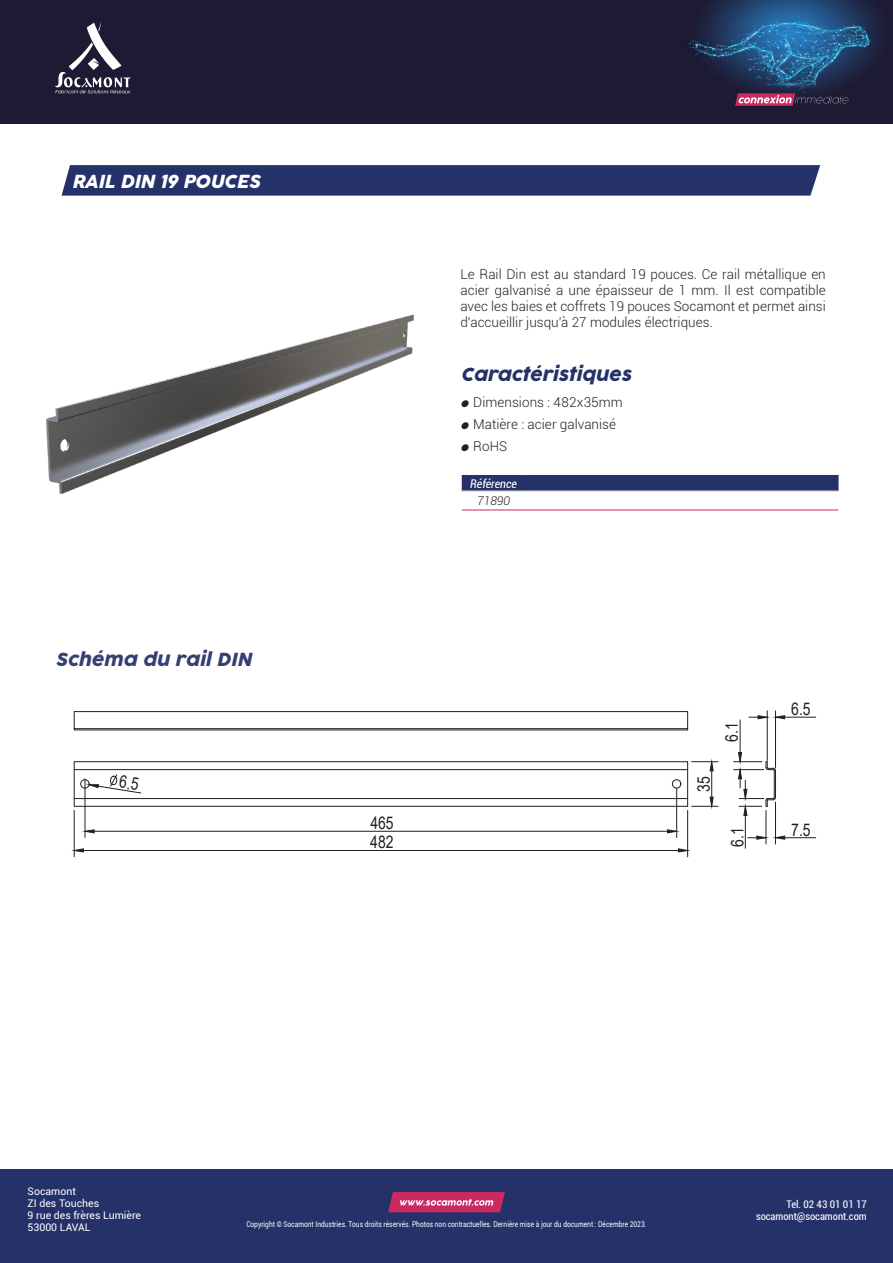
<style>
.page{position:relative;width:893px;height:1263px;background:#fff}
.page>*{position:absolute;margin:0;border:0;box-sizing:border-box;transform-origin:0 0}
.t1{font:italic 18px "Cocogoose Pro";color:#253169}
.t2{font:italic 18px "Cocogoose Pro";letter-spacing:-.01em;color:#fff}
.t3{font:italic 18px "Cocogoose Pro";letter-spacing:.005em;color:#353f72}
.t4{font:17.4px "Arial";color:#231f20;scale:.8 1}
.t5{font:300 13.5px/16.2px "Roboto";color:#231f20}
.t6{font:italic condensed 12px "Roboto";color:#fff}
.t7{font:italic 300 12px "Roboto";color:#231f20}
.t8{font:10.5px/12px "Roboto";color:#fff}
.t9{font:condensed 10.5px/12px "Roboto";color:#fff;text-align:right}
.t10{font:7.95px "Roboto";color:#fff;scale:.83 1}
.s1{font-family:"Cocogoose Pro";font-weight:400;font-style:italic}
</style>
<div class="page">
<img style="left:0;top:0;width:893px;height:123px">
<svg style="left:735px;top:93px;width:113px;height:13px"></svg>
<svg style="left:55px;top:21px;width:75px;height:72px;background:#4a475b"></svg>
<svg style="left:62px;top:165px;width:758px;height:31px;background:#2a366d"></svg>
<img style="left:46px;top:314px;width:368px;height:180px">
<div style="left:462px;top:476px;width:376px;height:14px;background:#253169"></div>
<hr style="left:462px;top:475px;width:59px;height:1px;background:#253169">
<hr style="left:521px;top:475px;width:317px;height:1px;background:#253169">
<hr style="left:462px;top:490px;width:59px;height:1px;background:#a8a9ad">
<hr style="left:521px;top:490px;width:317px;height:1px;background:#a8a9ad">
<hr style="left:462px;top:510px;width:59px;height:1px;background:#ca2a60">
<hr style="left:521px;top:510px;width:317px;height:1px;background:#ca2a60">
<svg style="left:73px;top:711px;width:615px;height:20px"></svg>
<hr style="left:74px;top:810px;width:1px;height:47px;background:#231f20">
<hr style="left:687px;top:810px;width:1px;height:47px;background:#231f20">
<hr style="left:83px;top:850px;width:595px;height:1px;background:#231f20">
<svg style="left:73px;top:848px;width:11px;height:5px"></svg>
<svg style="left:678px;top:848px;width:10px;height:5px"></svg>
<hr style="left:740px;top:720px;width:1px;height:32px;background:#231f20">
<hr style="left:766px;top:810px;width:1px;height:34px;background:#231f20">
<hr style="left:775px;top:802px;width:1px;height:42px;background:#231f20">
<hr style="left:785px;top:837px;width:31px;height:1px;background:#231f20">
<svg style="left:748px;top:835px;width:19px;height:5px"></svg>
<svg style="left:776px;top:835px;width:9px;height:5px"></svg>
<hr style="left:745px;top:815px;width:1px;height:33px;background:#231f20">
<svg style="left:734px;top:752px;width:42px;height:64px"></svg>
<hr style="left:85px;top:779px;width:1px;height:58px;background:#231f20">
<hr style="left:676px;top:788px;width:1px;height:49px;background:#231f20">
<hr style="left:94px;top:831px;width:573px;height:1px;background:#231f20">
<svg style="left:84px;top:829px;width:11px;height:5px"></svg>
<svg style="left:667px;top:829px;width:10px;height:5px"></svg>
<hr style="left:767px;top:711px;width:1px;height:49px;background:#231f20">
<hr style="left:775px;top:711px;width:1px;height:57px;background:#231f20">
<hr style="left:785px;top:717px;width:31px;height:1px;background:#231f20">
<svg style="left:749px;top:715px;width:19px;height:4px"></svg>
<svg style="left:776px;top:715px;width:9px;height:4px"></svg>
<div style="left:0;top:1169px;width:893px;height:94px;background:#253169"></div>
<svg style="left:388px;top:1192px;width:117px;height:20px;background:#c84372"></svg>
<svg style="left:73px;top:761px;width:645px;height:46px"></svg>
<h1 class="t2" style="left:72px;top:169px;width:189px">RAIL DIN 19 POUCES</h1>
<h1 class="t3" style="left:55px;top:647px;width:198px">Schéma du rail DIN</h1>
<p class="t5" style="left:460px;top:265px;width:367px;text-align:justify">Le Rail Din est au standard 19 pouces. Ce rail métallique en acier galvanisé a une épaisseur de 1 mm. Il est compatible avec les baies et coffrets 19 pouces Socamont et permet ainsi d'accueillir jusqu'à 27 modules électriques.</p>
<h1 class="t1" style="left:460px;top:362px;width:172px">Caractéristiques</h1>
<p class="t5" style="left:460px;top:391px;width:164px;line-height:22px"><span class="s1">Ǔ</span> Dimensions : 482x35mm<br><span class="s1">Ǔ</span> Matière : acier galvanisé<br><span class="s1">Ǔ</span> RoHS</p>
<p class="t6" style="left:470px;top:475px;width:48px">Référence</p>
<p class="t7" style="left:477px;top:492px;width:35px">71890</p>
<p class="t4" style="left:370px;top:811px;width:31px">465</p>
<p class="t4" style="left:370px;top:830px;width:31px">482</p>
<p class="t4" style="left:692px;top:792px;width:21px;rotate:-90deg">35</p>
<p class="t4" style="left:720px;top:742px;width:26px;rotate:-90deg">6.1</p>
<p class="t4" style="left:725px;top:847px;width:26px;rotate:-90deg">6.1</p>
<p class="t4" style="left:791px;top:697px;width:26px">6.5</p>
<p class="t4" style="left:791px;top:817px;width:26px">7.5</p>
<p class="t8" style="left:28px;top:1185px;width:115px">Socamont<br>ZI des Touches<br>9 rue des frères Lumière<br>53000 LAVAL</p>
<p class="t10" style="left:246px;top:1219px;width:484px">Copyright © Socamont Industries. Tous droits réservés. Photos non contractuelles. Dernière mise à jour du document : Décembre 2023.</p>
<p class="t9" style="left:756px;top:1198px;width:112px">Tel. 02 43 01 01 17 socamont@socamont.com</p>
</div>
